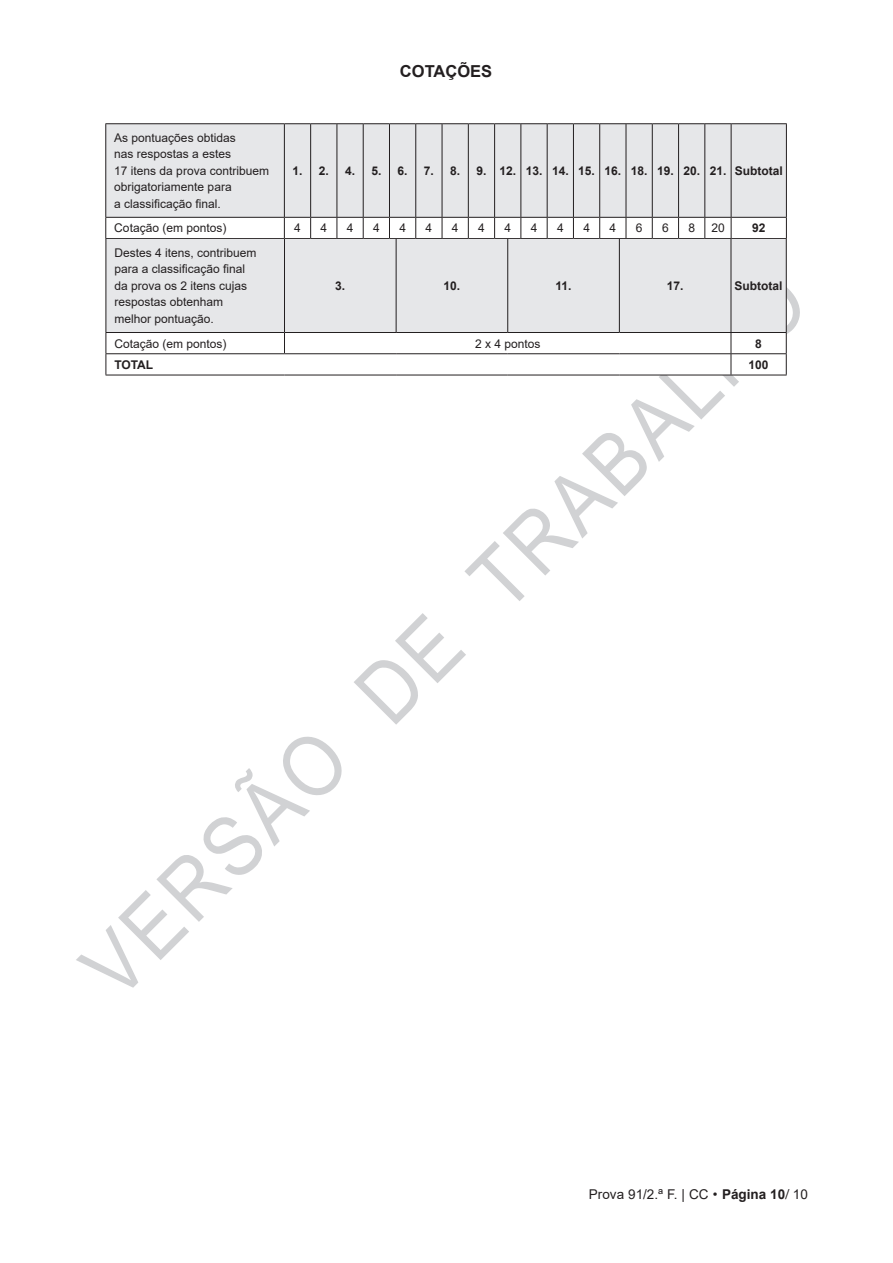
<style>
.page{position:relative;width:893px;height:1263px;background:#fff}
.page>*{position:absolute;margin:0;border:0;box-sizing:border-box;transform-origin:0 0}
.t1{font:84px "Arial";color:#d1d2d4;scale:.9 1}
.t2{font:700 16.5px "Arial";color:#231f20}
.t3{font:13.5px "Arial";color:#231f20}
.t4{font:12px/16.5px "Arial";color:#231f20}
.t5{font:700 12px "Arial";color:#231f20}
.s1{font-weight:700}
</style>
<div class="page">
<div style="left:106px;top:124px;width:680px;height:93px;background:#e6e7e9"></div>
<hr style="left:786px;top:124px;width:1px;height:93px;background:#231f20">
<svg style="left:786px;top:218px;width:1px;height:20px"></svg>
<hr style="left:284px;top:124px;width:1px;height:93px;background:#231f20">
<hr style="left:310px;top:124px;width:1px;height:93px;background:#231f20">
<hr style="left:337px;top:124px;width:1px;height:93px;background:#231f20">
<hr style="left:363px;top:124px;width:1px;height:93px;background:#231f20">
<hr style="left:389px;top:124px;width:1px;height:93px;background:#231f20">
<hr style="left:415px;top:124px;width:1px;height:93px;background:#231f20">
<hr style="left:442px;top:124px;width:1px;height:93px;background:#231f20">
<hr style="left:468px;top:124px;width:1px;height:93px;background:#231f20">
<hr style="left:494px;top:124px;width:1px;height:93px;background:#231f20">
<hr style="left:521px;top:124px;width:1px;height:93px;background:#231f20">
<hr style="left:547px;top:124px;width:1px;height:93px;background:#231f20">
<hr style="left:105px;top:124px;width:1px;height:93px;background:#231f20">
<svg style="left:105px;top:218px;width:1px;height:20px"></svg>
<hr style="left:573px;top:124px;width:1px;height:93px;background:#231f20">
<hr style="left:599px;top:124px;width:1px;height:93px;background:#231f20">
<hr style="left:626px;top:124px;width:1px;height:93px;background:#231f20">
<hr style="left:652px;top:124px;width:1px;height:93px;background:#231f20">
<hr style="left:678px;top:124px;width:1px;height:93px;background:#231f20">
<hr style="left:705px;top:124px;width:1px;height:93px;background:#231f20">
<hr style="left:731px;top:124px;width:1px;height:93px;background:#231f20">
<hr style="left:105px;top:123px;width:179px;height:1px;background:#231f20">
<hr style="left:731px;top:123px;width:56px;height:1px;background:#231f20">
<svg style="left:284px;top:123px;width:447px;height:1px"></svg>
<hr style="left:105px;top:238px;width:179px;height:1px;background:#231f20">
<svg style="left:284px;top:217px;width:448px;height:22px"></svg>
<hr style="left:731px;top:238px;width:56px;height:1px;background:#231f20">
<hr style="left:105px;top:217px;width:179px;height:1px;background:#231f20">
<hr style="left:731px;top:217px;width:56px;height:1px;background:#231f20">
<div style="left:107px;top:239px;width:679px;height:93px;background:#e6e7e9"></div>
<hr style="left:786px;top:239px;width:1px;height:93px;background:#231f20">
<hr style="left:284px;top:239px;width:1px;height:93px;background:#231f20">
<hr style="left:396px;top:239px;width:1px;height:93px;background:#231f20">
<hr style="left:507px;top:239px;width:1px;height:93px;background:#231f20">
<hr style="left:619px;top:239px;width:1px;height:93px;background:#231f20">
<hr style="left:731px;top:375px;width:56px;height:1px;background:#231f20">
<hr style="left:106px;top:239px;width:1px;height:93px;background:#231f20">
<hr style="left:106px;top:375px;width:178px;height:1px;background:#231f20">
<hr style="left:284px;top:375px;width:112px;height:1px;background:#231f20">
<hr style="left:396px;top:375px;width:112px;height:1px;background:#231f20">
<hr style="left:508px;top:375px;width:111px;height:1px;background:#231f20">
<hr style="left:619px;top:375px;width:112px;height:1px;background:#231f20">
<hr style="left:731px;top:239px;width:1px;height:93px;background:#231f20">
<svg style="left:106px;top:333px;width:681px;height:42px"></svg>
<hr style="left:284px;top:332px;width:112px;height:1px;background:#231f20">
<hr style="left:396px;top:332px;width:112px;height:1px;background:#231f20">
<hr style="left:508px;top:332px;width:111px;height:1px;background:#231f20">
<hr style="left:619px;top:332px;width:112px;height:1px;background:#231f20">
<hr style="left:731px;top:332px;width:56px;height:1px;background:#231f20">
<hr style="left:106px;top:332px;width:178px;height:1px;background:#231f20">
<p class="t4" style="left:114px;top:129px;width:156px">As pontuações obtidas<br>nas respostas a estes<br>17 itens da prova contribuem obrigatoriamente para<br>a classificação final.</p>
<h2 class="t2" style="left:400px;top:59px;width:94px">COTAÇÕES</h2>
<p class="t5" style="left:292px;top:162px;width:38px">1. 2.</p>
<p class="t5" style="left:345px;top:162px;width:38px">4. 5.</p>
<p class="t5" style="left:398px;top:162px;width:38px">6. 7.</p>
<p class="t5" style="left:450px;top:162px;width:334px">8. 9. 12. 13. 14. 15. 16. 18. 19. 20. 21. Subtotal</p>
<p class="t4" style="left:114px;top:220px;width:114px">Cotação (em pontos)</p>
<p class="t4" style="left:294px;top:220px;width:8px">4</p>
<p class="t4" style="left:320px;top:220px;width:8px">4</p>
<p class="t4" style="left:347px;top:220px;width:8px">4</p>
<p class="t4" style="left:373px;top:220px;width:8px">4</p>
<p class="t4" style="left:399px;top:220px;width:8px">4</p>
<p class="t4" style="left:426px;top:220px;width:8px">4</p>
<p class="t4" style="left:452px;top:220px;width:8px">4</p>
<p class="t4" style="left:478px;top:220px;width:8px">4</p>
<p class="t4" style="left:504px;top:220px;width:8px">4</p>
<p class="t4" style="left:531px;top:220px;width:8px">4</p>
<p class="t4" style="left:557px;top:220px;width:8px">4</p>
<p class="t4" style="left:583px;top:220px;width:8px">4</p>
<p class="t4" style="left:610px;top:220px;width:8px">4</p>
<p class="t4" style="left:636px;top:220px;width:8px">6</p>
<p class="t4" style="left:662px;top:220px;width:8px">6</p>
<p class="t4" style="left:688px;top:220px;width:8px">8</p>
<p class="t4" style="left:711px;top:220px;width:15px">20</p>
<p class="t5" style="left:752px;top:220px;width:15px">92</p>
<p class="t4" style="left:114px;top:244px;width:144px">Destes 4 itens, contribuem para a classificação final da prova os 2 itens cujas respostas obtenham melhor pontuação.</p>
<h1 class="t1" style="left:56px;top:941px;width:1093px;rotate:-45deg">VERSÃO DE TRABALHO</h1>
<p class="t5" style="left:335px;top:277px;width:12px">3.</p>
<p class="t5" style="left:444px;top:277px;width:18px">10.</p>
<p class="t5" style="left:556px;top:277px;width:18px">11.</p>
<p class="t5" style="left:667px;top:277px;width:18px">17.</p>
<p class="t5" style="left:734px;top:277px;width:49px">Subtotal</p>
<p class="t4" style="left:114px;top:335px;width:114px">Cotação (em pontos)</p>
<p class="t4" style="left:475px;top:335px;width:67px">2 x 4 pontos</p>
<p class="t5" style="left:755px;top:335px;width:8px">8</p>
<p class="t5" style="left:114px;top:356px;width:40px">TOTAL</p>
<p class="t5" style="left:748px;top:356px;width:22px">100</p>
<p class="t3" style="left:589px;top:1185px;width:220px">Prova 91/2.ª F. | CC • <span class="s1">Página 10</span>/ 10</p>
</div>
